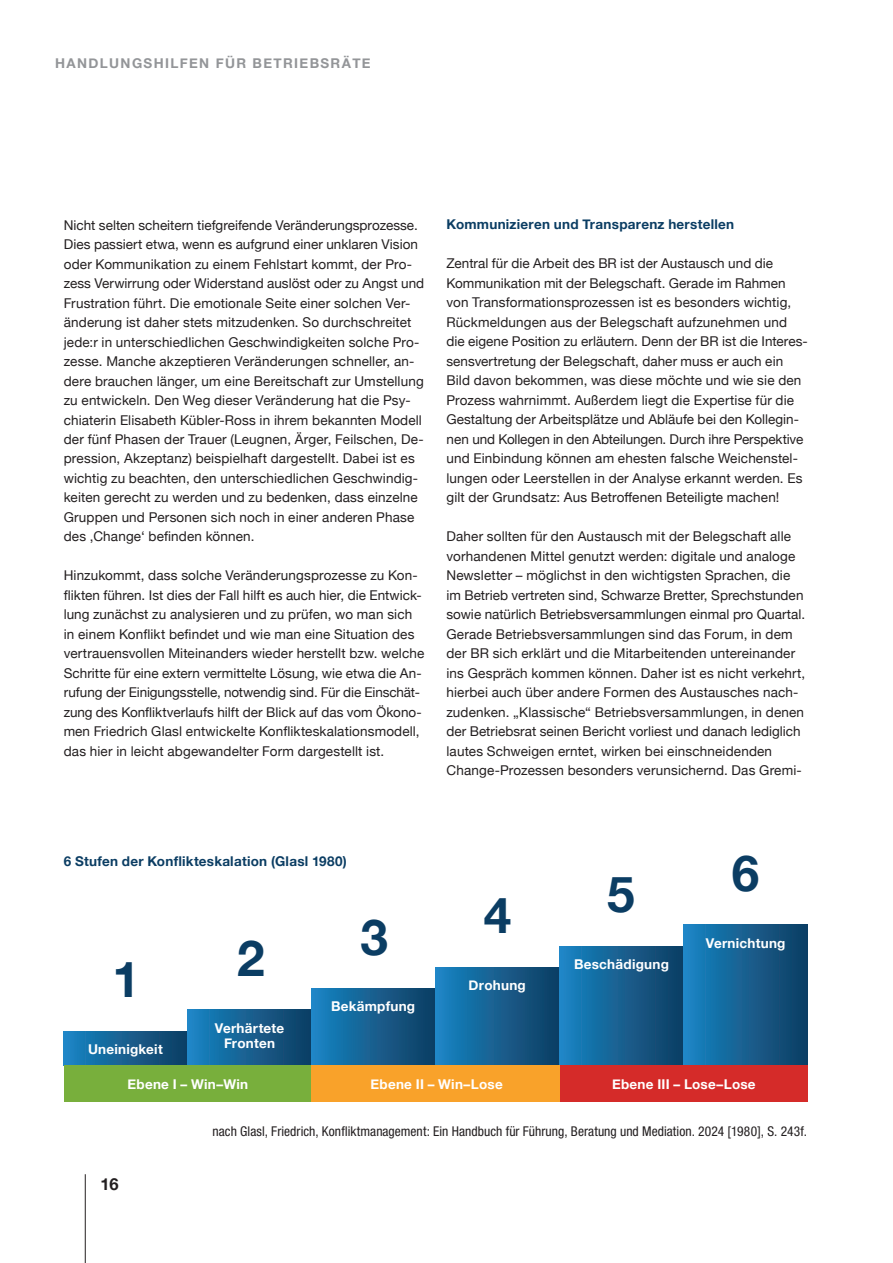
<style>
.page{position:relative;width:893px;height:1263px;background:#fff}
.page>*{position:absolute;margin:0;border:0;box-sizing:border-box;transform-origin:0 0}
.t1{font:700 49.5px "Helvetica Neue";color:#0b3d63}
.t2{font:700 16.5px "Helvetica Neue";color:#231f20}
.t3{font:13.5px/19.5px "Helvetica Neue";letter-spacing:.01em;color:#231f20}
.t4{font:700 13.5px/15px "Helvetica Neue";letter-spacing:.02em;color:#fff;text-align:center}
.t5{font:condensed 13.5px "Helvetica Neue LT Std";letter-spacing:.005em;color:#231f20}
.t6{font:700 13.5px "Helvetica Neue";letter-spacing:.02em;color:#0b3d63}
.t7{font:700 13.5px "Helvetica Neue";letter-spacing:.1em;color:#939598}
</style>
<div class="page">
<hr style="left:85px;top:1174px;width:1px;height:89px;background:#231f20">
<div style="left:64px;top:1031px;width:124px;height:34px;background:linear-gradient(to right,#1b84c3,#0f3d61)"></div>
<div style="left:188px;top:1010px;width:124px;height:55px;background:linear-gradient(to right,#1b85c3,#0f3d61)"></div>
<div style="left:311px;top:989px;width:124px;height:76px;background:linear-gradient(to right,#1b85c3,#0f3d61)"></div>
<div style="left:436px;top:967px;width:123px;height:98px;background:linear-gradient(to right,#1b84c3,#103c60)"></div>
<div style="left:560px;top:946px;width:124px;height:119px;background:linear-gradient(to right,#1b85c3,#0f3d61)"></div>
<div style="left:684px;top:925px;width:124px;height:140px;background:linear-gradient(to right,#1b85c3,#0f3d61)"></div>
<div style="left:64px;top:1065px;width:248px;height:36px;background:#78af3c"></div>
<div style="left:311px;top:1065px;width:251px;height:36px;background:#f9a22a"></div>
<div style="left:560px;top:1065px;width:248px;height:36px;background:#d52b29"></div>
<p class="t7" style="left:55px;top:53px;width:317px">HANDLUNGSHILFEN FÜR BETRIEBSRÄTE</p>
<p class="t3" style="left:64px;top:216px;width:362px">Nicht selten scheitern tiefgreifende Veränderungsprozesse.<br>Dies passiert etwa, wenn es aufgrund einer unklaren Vision oder Kommunikation zu einem Fehlstart kommt, der Pro&shy;zess Verwirrung oder Widerstand auslöst oder zu Angst und Frustration führt. Die emotionale Seite einer solchen Ver&shy;änderung ist daher stets mitzudenken. So durchschreitet jede:r in unterschiedlichen Geschwindigkeiten solche Pro&shy;zesse. Manche akzeptieren Veränderungen schneller, an&shy;dere brauchen länger, um eine Bereitschaft zur Umstellung zu entwickeln. Den Weg dieser Veränderung hat die Psy&shy;chiaterin Elisabeth Kübler-Ross in ihrem bekannten Modell der fünf Phasen der Trauer (Leugnen, Ärger, Feilschen, De&shy;pression, Akzeptanz) beispielhaft dargestellt. Dabei ist es wichtig zu beachten, den unterschiedlichen Geschwindig&shy;keiten gerecht zu werden und zu bedenken, dass einzelne Gruppen und Personen sich noch in einer anderen Phase des ‚Change‘ befinden können.</p>
<p class="t3" style="left:64px;top:567px;width:362px">Hinzukommt, dass solche Veränderungsprozesse zu Kon&shy;flikten führen. Ist dies der Fall hilft es auch hier, die Entwick&shy;lung zunächst zu analysieren und zu prüfen, wo man sich in einem Konflikt befindet und wie man eine Situation des vertrauensvollen Miteinanders wieder herstellt bzw. welche Schritte für eine extern vermittelte Lösung, wie etwa die An&shy;rufung der Einigungsstelle, notwendig sind. Für die Einschät&shy;zung des Konfliktverlaufs hilft der Blick auf das vom Ökono&shy;men Friedrich Glasl entwickelte Konflikteskalationsmodell, das hier in leicht abgewandelter Form dargestellt ist.</p>
<p class="t6" style="left:446px;top:214px;width:289px">Kommunizieren und Transparenz herstellen</p>
<p class="t3" style="left:446px;top:255px;width:363px">Zentral für die Arbeit des BR ist der Austausch und die Kommunikation mit der Belegschaft. Gerade im Rahmen von Transformationsprozessen ist es besonders wichtig, Rückmeldungen aus der Belegschaft aufzunehmen und die eigene Position zu erläutern. Denn der BR ist die Interes&shy;sensvertretung der Belegschaft, daher muss er auch ein Bild davon bekommen, was diese möchte und wie sie den Prozess wahrnimmt. Außerdem liegt die Expertise für die Gestaltung der Arbeitsplätze und Abläufe bei den Kollegin&shy;nen und Kollegen in den Abteilungen. Durch ihre Perspektive und Einbindung können am ehesten falsche Weichenstel&shy;lungen oder Leerstellen in der Analyse erkannt werden. Es gilt der Grundsatz: Aus Betroffenen Beteiligte machen!</p>
<p class="t3" style="left:446px;top:528px;width:360px">Daher sollten für den Austausch mit der Belegschaft alle vorhandenen Mittel genutzt werden: digitale und analoge Newsletter – möglichst in den wichtigsten Sprachen, die im Betrieb vertreten sind, Schwarze Bretter, Sprechstunden sowie natürlich Betriebsversammlungen einmal pro Quartal.<br>Gerade Betriebsversammlungen sind das Forum, in dem der BR sich erklärt und die Mitarbeitenden untereinander ins Gespräch kommen können. Daher ist es nicht verkehrt, hierbei auch über andere Formen des Austausches nach&shy;zudenken. „Klassische“ Betriebsversammlungen, in denen der Betriebsrat seinen Bericht vorliest und danach lediglich lautes Schweigen erntet, wirken bei einschneidenden Change-Prozessen besonders verunsichernd. Das Gremi-</p>
<p class="t6" style="left:64px;top:850px;width:285px">6 Stufen der Konflikteskalation (Glasl 1980)</p>
<h1 class="t1" style="left:112px;top:940px;width:29px">1</h1>
<h1 class="t1" style="left:237px;top:919px;width:29px">2</h1>
<h1 class="t1" style="left:360px;top:898px;width:29px">3</h1>
<p class="t4" style="left:88px;top:1042px;width:76px">Uneinigkeit</p>
<p class="t4" style="left:215px;top:1021px;width:71px">Verhärtete<br>Fronten</p>
<p class="t4" style="left:331px;top:999px;width:86px">Bekämpfung</p>
<h1 class="t1" style="left:484px;top:876px;width:29px">4</h1>
<p class="t4" style="left:469px;top:978px;width:59px">Drohung</p>
<h1 class="t1" style="left:607px;top:855px;width:29px">5</h1>
<p class="t4" style="left:574px;top:957px;width:96px">Beschädigung</p>
<h1 class="t1" style="left:732px;top:834px;width:29px">6</h1>
<p class="t4" style="left:706px;top:936px;width:81px">Vernichtung</p>
<p class="t4" style="left:128px;top:1077px;width:122px">Ebene I – Win–Win</p>
<p class="t4" style="left:370px;top:1077px;width:134px">Ebene II – Win–Lose</p>
<p class="t4" style="left:612px;top:1077px;width:145px">Ebene III – Lose–Lose</p>
<p class="t2" style="left:100px;top:1171px;width:20px">16</p>
<p class="t5" style="left:213px;top:1123px;width:596px">nach Glasl, Friedrich, Konfliktmanagement: Ein Handbuch für Führung, Beratung und Mediation. 2024 [1980], S. 243f.</p>
</div>
